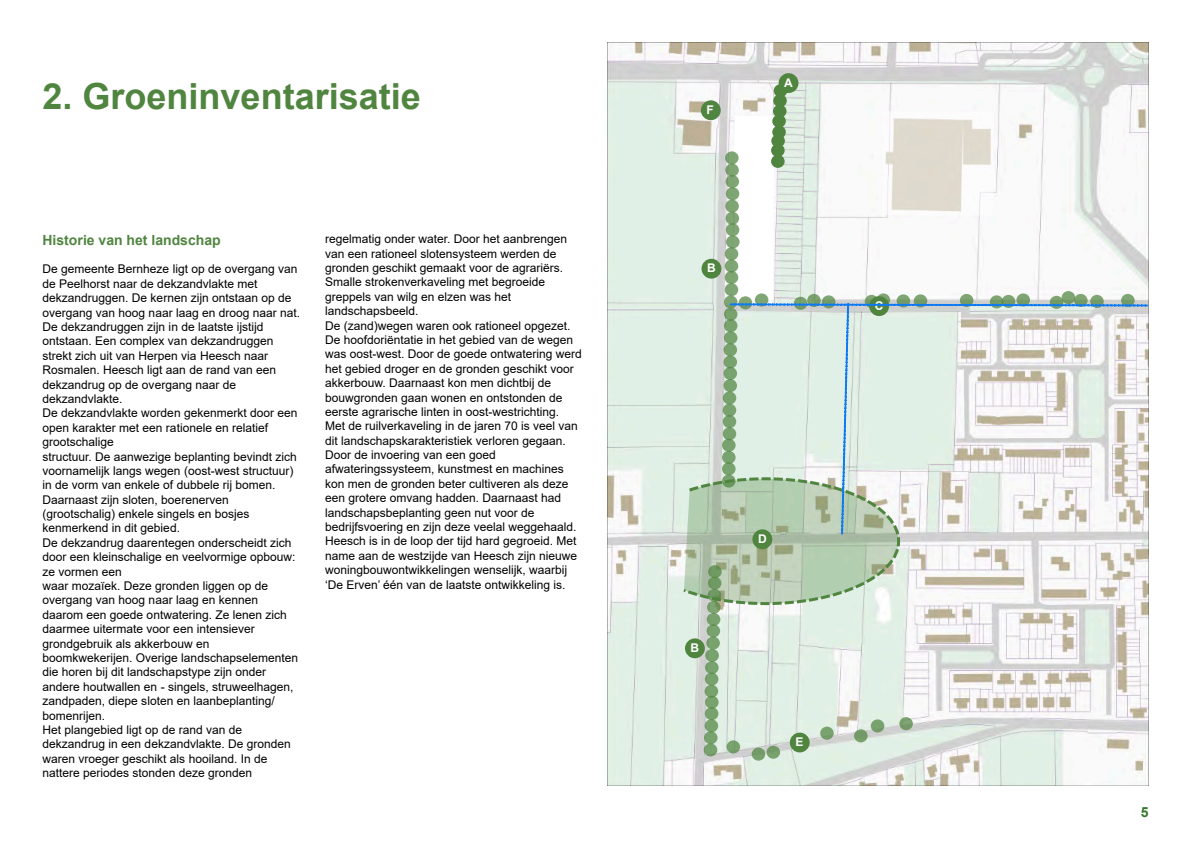
<style>
.page{position:relative;width:1191px;height:842px;background:#fff}
.page>*{position:absolute;margin:0;border:0;box-sizing:border-box;transform-origin:0 0}
.t1{font:700 36px "Arial";color:#508540}
.t2{font:700 14px "Arial";color:#508540}
.t3{font:700 14px "Arial";color:#35772d}
.t4{font:12px/14.4px "Arial";color:#000}
.t5{font:700 12px "Arial";color:#fff}
</style>
<div class="page">
<img style="left:607px;top:42px;width:541px;height:743px">
<div style="left:773px;top:84px;width:14px;height:13px;background:#508540;border-radius:50%"></div>
<div style="left:773px;top:94px;width:13px;height:13px;background:#508540;border-radius:50%"></div>
<div style="left:773px;top:105px;width:13px;height:13px;background:#508540;border-radius:50%"></div>
<div style="left:707px;top:601px;width:13px;height:13px;background:#508540;border-radius:50%;opacity:.73"></div>
<div style="left:704px;top:731px;width:13px;height:13px;background:#78a26e;border-radius:50%"></div>
<div style="left:705px;top:649px;width:14px;height:13px;background:#78a26e;border-radius:50%"></div>
<div style="left:706px;top:624px;width:14px;height:13px;background:#78a26e;border-radius:50%"></div>
<div style="left:704px;top:707px;width:14px;height:13px;background:#508540;border-radius:50%;opacity:.73"></div>
<div style="left:704px;top:672px;width:14px;height:14px;background:#508540;border-radius:50%;opacity:.73"></div>
<div style="left:706px;top:613px;width:14px;height:13px;background:#508540;border-radius:50%;opacity:.73"></div>
<div style="left:703px;top:743px;width:14px;height:14px;background:#508540;border-radius:50%;opacity:.73"></div>
<div style="left:726px;top:740px;width:14px;height:13px;background:#508540;border-radius:50%;opacity:.73"></div>
<div style="left:751px;top:747px;width:14px;height:14px;background:#508540;border-radius:50%;opacity:.73"></div>
<div style="left:766px;top:745px;width:14px;height:14px;background:#508540;border-radius:50%;opacity:.73"></div>
<div style="left:820px;top:726px;width:14px;height:14px;background:#508540;border-radius:50%;opacity:.73"></div>
<div style="left:854px;top:729px;width:13px;height:13px;background:#508540;border-radius:50%;opacity:.73"></div>
<div style="left:870px;top:719px;width:14px;height:14px;background:#508540;border-radius:50%;opacity:.73"></div>
<div style="left:899px;top:717px;width:14px;height:13px;background:#789f6d;border-radius:50%"></div>
<div style="left:705px;top:695px;width:14px;height:14px;background:#508540;border-radius:50%;opacity:.73"></div>
<div style="left:705px;top:661px;width:14px;height:13px;background:#508540;border-radius:50%;opacity:.73"></div>
<div style="left:706px;top:636px;width:14px;height:14px;background:#508540;border-radius:50%;opacity:.73"></div>
<div style="left:704px;top:719px;width:14px;height:13px;background:#508540;border-radius:50%;opacity:.73"></div>
<div style="left:704px;top:684px;width:14px;height:14px;background:#508540;border-radius:50%;opacity:.73"></div>
<div style="left:701px;top:100px;width:19px;height:20px;background:#508540;border-radius:50%"></div>
<div style="left:790px;top:733px;width:19px;height:19px;background:#508540;border-radius:50%"></div>
<div style="left:685px;top:638px;width:20px;height:20px;background:#508540;border-radius:50%"></div>
<div style="left:778px;top:73px;width:20px;height:20px;background:#508540;border-radius:50%"></div>
<svg style="left:680px;top:111px;width:469px;height:496px"></svg>
<h1 class="t1" style="left:43px;top:82px;width:380px">2. Groeninventarisatie</h1>
<p class="t2" style="left:43px;top:234px;width:180px">Historie van het landschap</p>
<p class="t4" style="left:43px;top:263px;width:259px">De gemeente Bernheze ligt op de overgang van de Peelhorst naar de dekzandvlakte met dekzandruggen. De kernen zĳn ontstaan op de overgang van hoog naar laag en droog naar nat.<br>De dekzandruggen zĳn in de laatste ĳstĳd ontstaan. Een complex van dekzandruggen strekt zich uit van Herpen via Heesch naar Rosmalen. Heesch ligt aan de rand van een dekzandrug op de overgang naar de dekzandvlakte.<br>De dekzandvlakte worden gekenmerkt door een open karakter met een rationele en relatief grootschalige<br>structuur. De aanwezige beplanting bevindt zich voornamelĳk langs wegen (oost-west structuur) in de vorm van enkele of dubbele rĳ bomen.<br>Daarnaast zĳn sloten, boerenerven (grootschalig) enkele singels en bosjes kenmerkend in dit gebied.<br>De dekzandrug daarentegen onderscheidt zich door een kleinschalige en veelvormige opbouw: ze vormen een<br>waar mozaïek. Deze gronden liggen op de overgang van hoog naar laag en kennen daarom een goede ontwatering. Ze lenen zich daarmee uitermate voor een intensiever grondgebruik als akkerbouw en boomkwekerĳen. Overige landschapselementen die horen bĳ dit landschapstype zĳn onder andere houtwallen en - singels, struweelhagen, zandpaden, diepe sloten en laanbeplanting/ bomenrĳen.<br>Het plangebied ligt op de rand van de dekzandrug in een dekzandvlakte. De gronden waren vroeger geschikt als hooiland. In de nattere periodes stonden deze gronden</p>
<p class="t4" style="left:325px;top:233px;width:258px">regelmatig onder water. Door het aanbrengen van een rationeel slotensysteem werden de gronden geschikt gemaakt voor de agrariërs.<br>Smalle strokenverkaveling met begroeide greppels van wilg en elzen was het landschapsbeeld.<br>De (zand)wegen waren ook rationeel opgezet.<br>De hoofdoriëntatie in het gebied van de wegen was oost-west. Door de goede ontwatering werd het gebied droger en de gronden geschikt voor akkerbouw. Daarnaast kon men dichtbĳ de bouwgronden gaan wonen en ontstonden de eerste agrarische linten in oost-westrichting.<br>Met de ruilverkaveling in de jaren 70 is veel van dit landschapskarakteristiek verloren gegaan.<br>Door de invoering van een goed afwateringssysteem, kunstmest en machines kon men de gronden beter cultiveren als deze een grotere omvang hadden. Daarnaast had landschapsbeplanting geen nut voor de bedrĳfsvoering en zĳn deze veelal weggehaald.<br>Heesch is in de loop der tĳd hard gegroeid. Met name aan de westzĳde van Heesch zĳn nieuwe woningbouwontwikkelingen wenselĳk, waarbĳ ‘De Erven’ één van de laatste ontwikkeling is.</p>
<p class="t5" style="left:706px;top:105px;width:9px">F</p>
<p class="t5" style="left:707px;top:264px;width:10px">B</p>
<p class="t5" style="left:784px;top:78px;width:10px">A</p>
<p class="t5" style="left:874px;top:301px;width:10px">C</p>
<p class="t5" style="left:690px;top:643px;width:10px">B</p>
<p class="t5" style="left:758px;top:534px;width:10px">D</p>
<p class="t5" style="left:795px;top:737px;width:10px">E</p>
<p class="t3" style="left:1140px;top:806px;width:9px">5</p>
</div>
